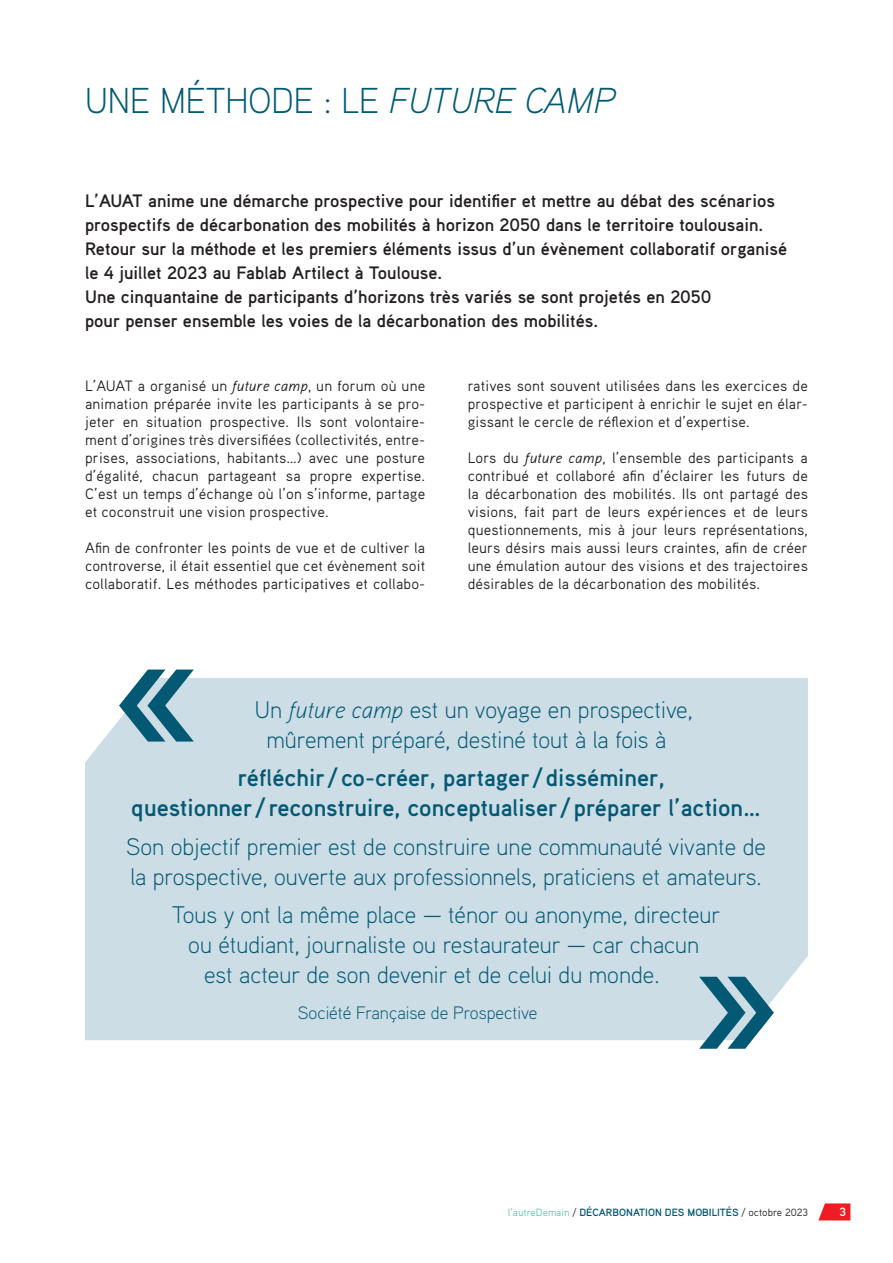
<style>
.page{position:relative;width:893px;height:1263px;background:#fff}
.page>*{position:absolute;margin:0;border:0;box-sizing:border-box;transform-origin:0 0}
.t1{font:300 36px "Aaux Pro OT";color:#035973}
.t2{font:300 24px/30px "Aaux Pro OT";color:#035973}
.t3{font:700 24px/30px "Aaux Pro OT";color:#035973;text-align:center}
.t4{font:700 18px/24px "Aaux Pro OT";color:#231f20}
.t5{font:300 18px "Aaux Pro OT";color:#035973}
.t6{font:15px/18px "Aaux Pro OT";letter-spacing:.01em;color:#231f20;text-align:justify}
.t7{font:700 12px "Aaux Pro OT";color:#fff}
.t8{font:700 10.5px "Aaux Pro OT";color:#035973}
.s1{font-style:italic}
.s2{font-weight:400;color:#5dc3ad}
.s3{font-weight:400;color:#231f20}
</style>
<div class="page">
<svg style="left:818px;top:1203px;width:32px;height:17px"></svg>
<div style="left:85px;top:678px;width:723px;height:362px;background:#cddde6"></div>
<svg style="left:119px;top:669px;width:75px;height:72px;background:#75a3b3"></svg>
<svg style="left:699px;top:977px;width:75px;height:72px;background:#74a3b3"></svg>
<h1 class="t1" style="left:85px;top:78px;width:532px">UNE MÉTHODE : LE <span class="s1">FUTURE CAMP</span></h1>
<p class="t4" style="left:85px;top:188px;width:704px">L’AUAT anime une démarche prospective pour identifier et mettre au débat des scénarios prospectifs de décarbonation des mobilités à horizon 2050 dans le territoire toulousain.<br>Retour sur la méthode et les premiers éléments issus d’un évènement collaboratif organisé le 4 juillet 2023 au Fablab Artilect à Toulouse.<br>Une cinquantaine de participants d’horizons très variés se sont projetés en 2050<br>pour penser ensemble les voies de la décarbonation des mobilités.</p>
<p class="t6" style="left:85px;top:376px;width:342px">L’AUAT a organisé un <span class="s1">future camp</span>, un forum où une animation préparée invite les participants à se pro&shy;jeter en situation prospective. Ils sont volontaire&shy;ment d’origines très diversifiées (collectivités, entre&shy;prises, associations, habitants…) avec une posture d’égalité, chacun partageant sa propre expertise.<br>C’est un temps d’échange où l’on s’informe, partage et coconstruit une vision prospective.</p>
<p class="t6" style="left:85px;top:538px;width:342px">Afin de confronter les points de vue et de cultiver la controverse, il était essentiel que cet évènement soit collaboratif. Les méthodes participatives et collabo-</p>
<p class="t6" style="left:468px;top:376px;width:342px">ratives sont souvent utilisées dans les exercices de prospective et participent à enrichir le sujet en élar&shy;gissant le cercle de réflexion et d’expertise.</p>
<p class="t6" style="left:468px;top:448px;width:342px">Lors du <span class="s1">future camp</span>, l’ensemble des participants a contribué et collaboré afin d’éclairer les futurs de la décarbonation des mobilités. Ils ont partagé des visions, fait part de leurs expériences et de leurs questionnements, mis à jour leurs représentations, leurs désirs mais aussi leurs craintes, afin de créer une émulation autour des visions et des trajectoires désirables de la décarbonation des mobilités.</p>
<h2 class="t2" style="left:266px;top:694px;width:428px;text-indent:-12px">Un <span class="s1">future camp</span> est un voyage en prospective, mûrement préparé, destiné tout à la fois à</h2>
<h2 class="t3" style="left:131px;top:762px;width:631px">réfléchir/co-créer, partager/disséminer,<br>questionner/ reconstruire, conceptualiser/préparer l’action…</h2>
<h2 class="t2" style="left:126px;top:831px;width:641px">Son objectif premier est de construire une communauté vivante de la prospective, ouverte aux professionnels, praticiens et amateurs.</h2>
<h2 class="t2" style="left:172px;top:899px;width:550px">Tous y ont la même place — ténor ou anonyme, directeur</h2>
<h2 class="t2" style="left:188px;top:929px;width:513px">ou étudiant, journaliste ou restaurateur — car chacun</h2>
<h2 class="t2" style="left:204px;top:959px;width:457px">est acteur de son devenir et de celui du monde.</h2>
<p class="t5" style="left:298px;top:1001px;width:241px">Société Française de Prospective</p>
<p class="t8" style="left:508px;top:1205px;width:301px"><span class="s2">l’autreDemain</span> <span class="s3">/</span> DÉCARBONATION DES MOBILITÉS <span class="s3">/ octobre 2023</span></p>
<p class="t7" style="left:840px;top:1204px;width:8px">3</p>
</div>
